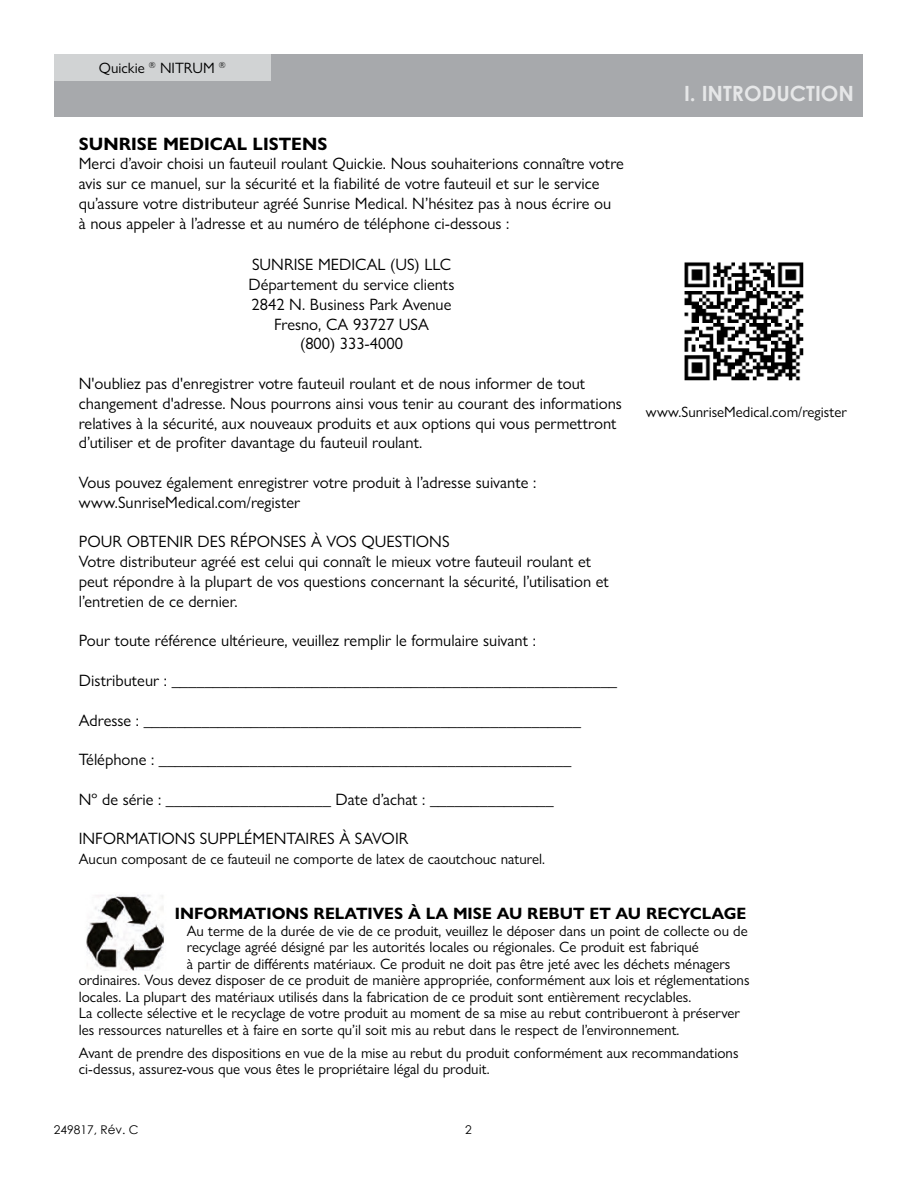
<style>
.page{position:relative;width:918px;height:1188px;background:#fff}
.page>*{position:absolute;margin:0;border:0;box-sizing:border-box;transform-origin:0 0}
.t1{font:700 21px "Century Gothic";color:#e6e7e8}
.t2{font:700 18px "Gill Sans Nova";color:#000}
.t3{font:16.5px/19.8px "Gill Sans Nova";color:#000}
.t4{font:700 16.5px "Gill Sans Nova";color:#000}
.t5{font:15px/16.5px "Gill Sans Nova";color:#000}
.t6{font:12px "Century Gothic";color:#000}
</style>
<div class="page">
<div style="left:54px;top:54px;width:809px;height:63px;background:#a7a9ac"></div>
<div style="left:54px;top:54px;width:217px;height:26px;background:#d1d3d4"></div>
<img style="left:86px;top:895px;width:78px;height:76px">
<img style="left:684px;top:262px;width:120px;height:119px">
<p class="t5" style="left:99px;top:59px;width:128px">Quickie <sup>®</sup> NITRUM <sup>®</sup></p>
<p class="t2" style="left:79px;top:133px;width:250px">SUNRISE MEDICAL LISTENS</p>
<p class="t3" style="left:79px;top:154px;width:547px">Merci d’avoir choisi un fauteuil roulant Quickie. Nous souhaiterions connaître votre avis sur ce manuel, sur la sécurité et la fiabilité de votre fauteuil et sur le service qu’assure votre distributeur agréé Sunrise Medical. N’hésitez pas à nous écrire ou<br>à nous appeler à l’adresse et au numéro de téléphone ci-dessous :</p>
<p class="t3" style="left:249px;top:255px;width:207px;text-align:center">SUNRISE MEDICAL (US) LLC<br>Département du service clients<br>2842 N. Business Park Avenue<br>Fresno, CA 93727 USA<br>(800) 333-4000</p>
<p class="t3" style="left:79px;top:374px;width:545px">N'oubliez pas d'enregistrer votre fauteuil roulant et de nous informer de tout changement d'adresse. Nous pourrons ainsi vous tenir au courant des informations relatives à la sécurité, aux nouveaux produits et aux options qui vous permettront d’utiliser et de profiter davantage du fauteuil roulant.</p>
<p class="t3" style="left:79px;top:473px;width:459px">Vous pouvez également enregistrer votre produit à l’adresse suivante : www.SunriseMedical.com/register</p>
<p class="t3" style="left:79px;top:532px;width:532px">POUR OBTENIR DES RÉPONSES À VOS QUESTIONS<br>Votre distributeur agréé est celui qui connaît le mieux votre fauteuil roulant et peut répondre à la plupart de vos questions concernant la sécurité, l’utilisation et l’entretien de ce dernier.</p>
<p class="t3" style="left:79px;top:631px;width:459px">Pour toute référence ultérieure, veuillez remplir le formulaire suivant :</p>
<p class="t3" style="left:79px;top:671px;width:540px">Distributeur : ______________________________________________________</p>
<p class="t3" style="left:79px;top:710px;width:504px">Adresse : _____________________________________________________</p>
<p class="t3" style="left:79px;top:750px;width:494px">Téléphone : __________________________________________________</p>
<p class="t3" style="left:79px;top:789px;width:476px">Nº de série : ____________________ Date d’achat : _______________</p>
<p class="t3" style="left:79px;top:829px;width:331px">INFORMATIONS SUPPLÉMENTAIRES À SAVOIR</p>
<p class="t5" style="left:79px;top:851px;width:468px">Aucun composant de ce fauteuil ne comporte de latex de caoutchouc naturel.</p>
<p class="t1" style="left:684px;top:84px;width:172px">I. INTRODUCTION</p>
<p class="t5" style="left:646px;top:404px;width:203px">www.SunriseMedical.com/register</p>
<p class="t4" style="left:175px;top:904px;width:573px">INFORMATIONS RELATIVES À LA MISE AU REBUT ET AU RECYCLAGE</p>
<p class="t5" style="left:187px;top:923px;width:563px">Au terme de la durée de vie de ce produit, veuillez le déposer dans un point de collecte ou de</p>
<p class="t5" style="left:187px;top:939px;width:513px">recyclage agréé désigné par les autorités locales ou régionales. Ce produit est fabriqué</p>
<p class="t5" style="left:187px;top:956px;width:545px">à partir de différents matériaux. Ce produit ne doit pas être jeté avec les déchets ménagers</p>
<p class="t5" style="left:79px;top:972px;width:672px">ordinaires. Vous devez disposer de ce produit de manière appropriée, conformément aux lois et réglementations</p>
<p class="t5" style="left:79px;top:989px;width:614px">locales. La plupart des matériaux utilisés dans la fabrication de ce produit sont entièrement recyclables.</p>
<p class="t5" style="left:79px;top:1005px;width:663px">La collecte sélective et le recyclage de votre produit au moment de sa mise au rebut contribueront à préserver</p>
<p class="t5" style="left:79px;top:1022px;width:602px">les ressources naturelles et à faire en sorte qu’il soit mis au rebut dans le respect de l’environnement.</p>
<p class="t5" style="left:79px;top:1045px;width:661px">Avant de prendre des dispositions en vue de la mise au rebut du produit conformément aux recommandations ci-dessus, assurez-vous que vous êtes le propriétaire légal du produit.</p>
<p class="t6" style="left:54px;top:1124px;width:86px">249817, Rév. C</p>
<p class="t6" style="left:465px;top:1124px;width:8px">2</p>
</div>
